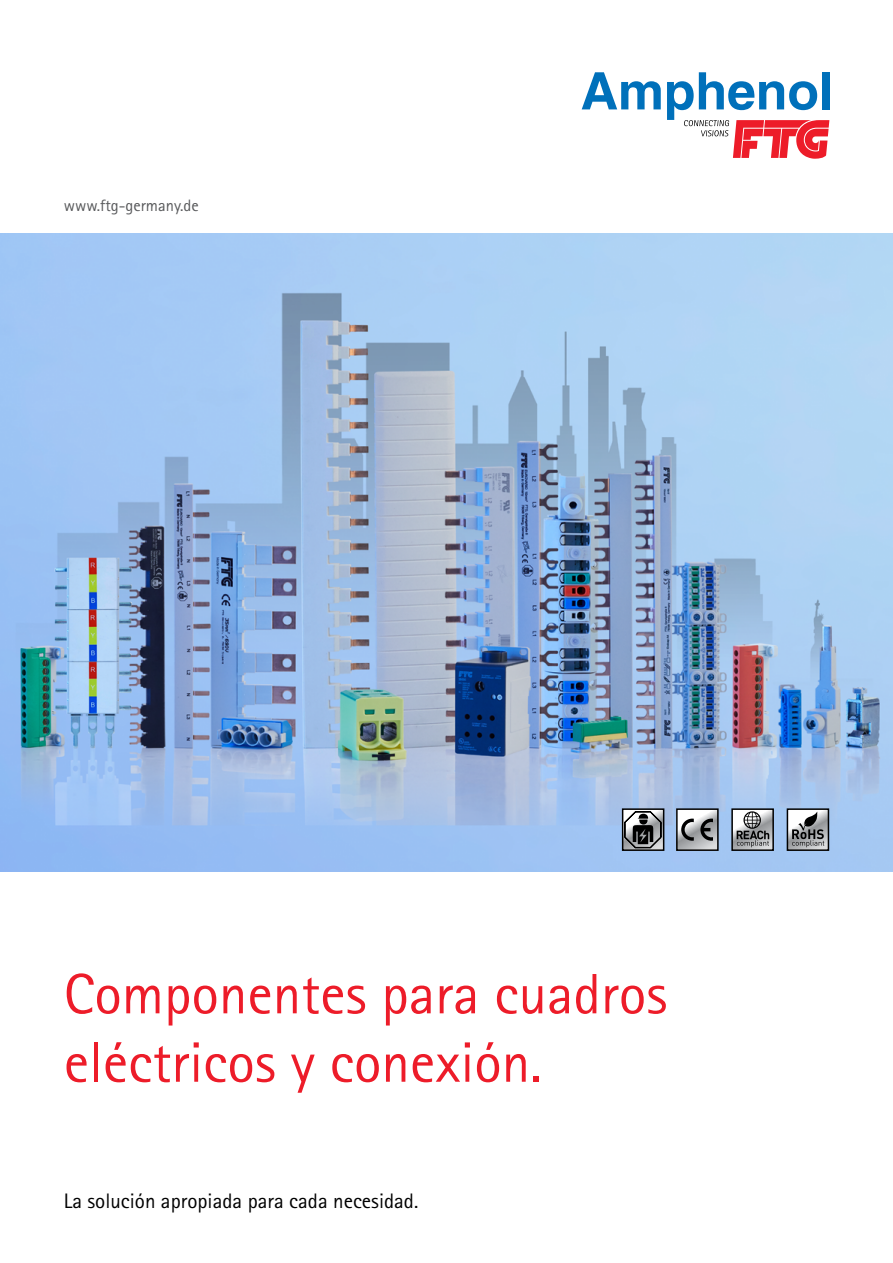
<style>
.page{position:relative;width:893px;height:1263px;background:#fff}
.page>*{position:absolute;margin:0;border:0;box-sizing:border-box;transform-origin:0 0}
.t1{font:57px/68.4px "Rotis Sans Serif Pro";color:#ed1c29}
.t2{font:21px "Rotis Sans Serif Pro";color:#000}
.t3{font:16.5px "Rotis Sans Serif Pro";color:#58595b}
</style>
<div class="page">
<svg style="left:582px;top:72px;width:79px;height:37px"></svg>
<svg style="left:667px;top:72px;width:162px;height:87px"></svg>
<div style="left:822px;top:72px;width:8px;height:37px;background:#0070ba"></div>
<img style="left:0;top:234px;width:893px;height:638px">
<svg style="left:790px;top:811px;width:36px;height:37px"></svg>
<div style="left:787px;top:808px;width:42px;height:43px;border:2px solid #000"></div>
<svg style="left:792px;top:811px;width:32px;height:36px"></svg>
<div style="left:676px;top:808px;width:43px;height:43px;border:2px solid #000"></div>
<svg style="left:677px;top:809px;width:41px;height:41px"></svg>
<div style="left:731px;top:808px;width:43px;height:43px;border:2px solid #000"></div>
<svg style="left:732px;top:809px;width:41px;height:41px"></svg>
<div style="left:622px;top:808px;width:42px;height:43px;border:2px solid #000"></div>
<svg style="left:624px;top:811px;width:38px;height:37px"></svg>
<p class="t3" style="left:64px;top:196px;width:137px">www.ftg-germany.de</p>
<p class="t1" style="left:64px;top:960px;width:605px">Componentes para cuadros eléctricos y conexión.</p>
<p class="t2" style="left:64px;top:1188px;width:356px">La solución apropiada para cada necesidad.</p>
</div>
